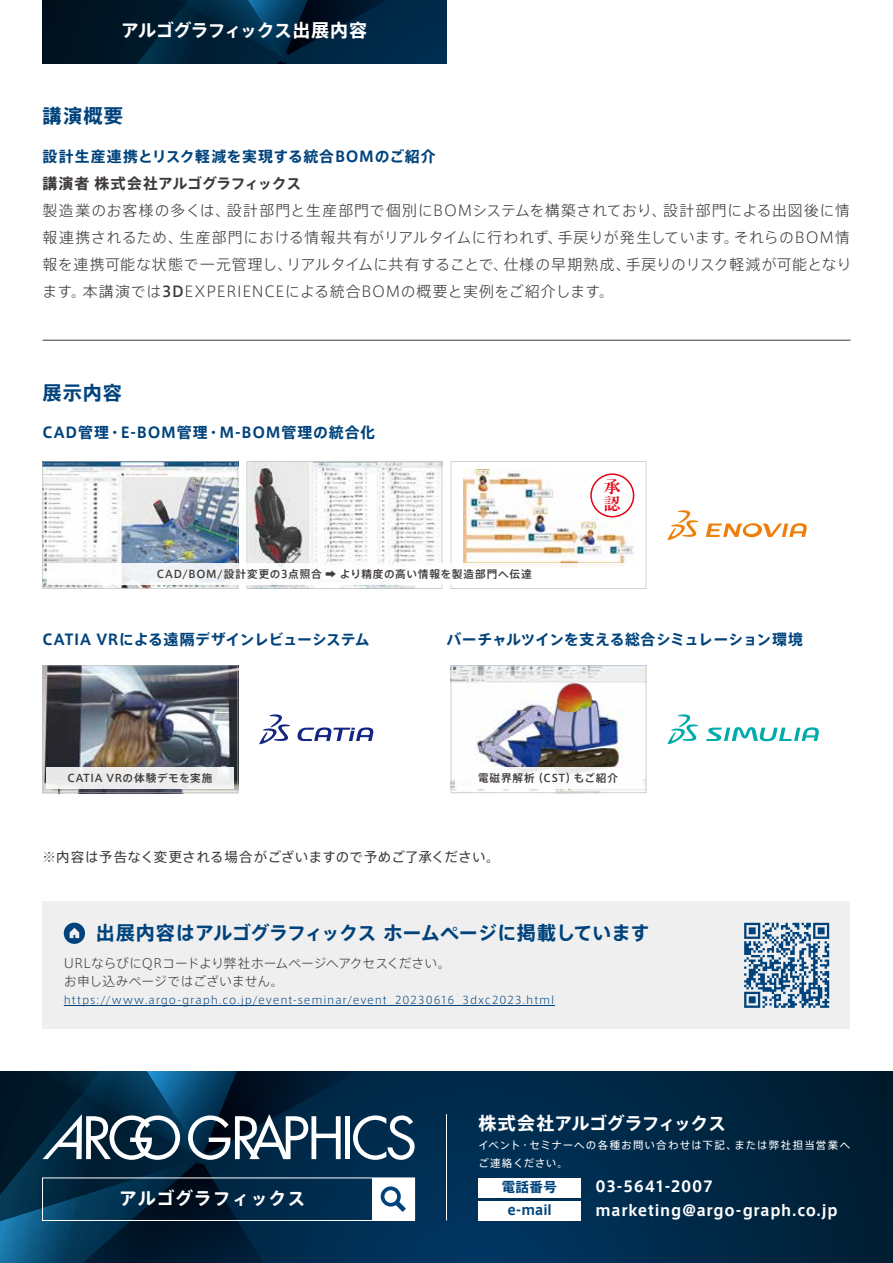
<style>
.page{position:relative;width:893px;height:1263px;background:#fff}
.page>*{position:absolute;margin:0;border:0;box-sizing:border-box;transform-origin:0 0}
.t1{font:700 19.2px "Axis Std";color:#00437c}
.t2{font:700 18px "Axis Std";letter-spacing:-.03em;color:#fff}
.t3{font:700 18px "Axis Std";letter-spacing:.04em;color:#fff}
.t4{font:700 16.95px/16.5px "Ryumin Pro";color:#e60012}
.t5{font:700 15px/23.4px "Axis Std";letter-spacing:.05em;color:#fff}
.t6{font:300 14.85px/27px "Axis Std";letter-spacing:.045em;color:#3e3a39}
.t7{font:700 14.85px "Axis Std";letter-spacing:.035em;color:#00437c}
.t8{font:700 14.85px "Axis Std";letter-spacing:.01em;color:#00437c}
.t9{font:700 14.85px "Axis Std";color:#00437c}
.t10{font:700 14.85px "Axis Std";letter-spacing:-.02em;color:#3e3a39}
.t11{font:13.5px "Axis Std";letter-spacing:.025em;color:#3e3a39}
.t12{font:700 13.5px/23.5px "Axis Std";letter-spacing:.015em;color:#00437c;text-align:center}
.t13{font:300 12.75px/18px "Axis Std";letter-spacing:.005em;color:#3e3a39}
.t14{font:300 10.65px "Axis Std";letter-spacing:.08em;color:#00437c}
.t15{font:500 10.65px "Axis Std";letter-spacing:.075em;color:#3e3a39}
.t16{font:10.5px/18px "Axis Std";letter-spacing:.1em;color:#fff}
.s1{font-weight:500}
</style>
<div class="page">
<img style="left:43px;top:665px;width:195px;height:128px">
<svg style="left:451px;top:461px;width:195px;height:128px"></svg>
<svg style="left:524px;top:1071px;width:369px;height:192px;background:#002642"></svg>
<div style="left:478px;top:1178px;width:102px;height:19px;background:#fff"></div>
<div style="left:478px;top:1201px;width:102px;height:19px;background:#fff"></div>
<svg style="left:0;top:1071px;width:524px;height:192px;background:#193e5a"></svg>
<hr style="left:446px;top:1114px;width:1px;height:106px;background:#fff">
<svg style="left:43px;top:0;width:403px;height:64px;background:#002139"></svg>
<div style="left:43px;top:901px;width:807px;height:128px;background:#efefef"></div>
<svg style="left:64px;top:923px;width:21px;height:21px"></svg>
<hr style="left:64px;top:1005px;width:491px;height:1px;background:#00437c">
<svg style="left:744px;top:923px;width:85px;height:85px"></svg>
<hr style="left:43px;top:340px;width:807px;height:1px;background:#3e3a39">
<svg style="left:667px;top:714px;width:31px;height:30px"></svg>
<svg style="left:706px;top:727px;width:113px;height:14px"></svg>
<svg style="left:667px;top:510px;width:31px;height:30px"></svg>
<svg style="left:706px;top:523px;width:101px;height:15px"></svg>
<svg style="left:259px;top:714px;width:31px;height:30px"></svg>
<svg style="left:297px;top:727px;width:77px;height:14px"></svg>
<div style="left:47px;top:767px;width:187px;height:22px;background:#ececed"></div>
<img style="left:463px;top:470px;width:171px;height:93px">
<svg style="left:247px;top:461px;width:195px;height:128px"></svg>
<img style="left:43px;top:461px;width:195px;height:128px">
<div style="left:47px;top:563px;width:595px;height:22px;background:#fff"></div>
<img style="left:451px;top:665px;width:195px;height:128px">
<div style="left:455px;top:767px;width:187px;height:22px;background:#fff"></div>
<img style="left:554px;top:683px;width:40px;height:29px">
<div style="left:590px;top:473px;width:44px;height:44px;border:2px solid #e60012;border-radius:50%"></div>
<p class="t2" style="left:121px;top:17px;width:247px">アルゴグラフィックス出展内容</p>
<p class="t1" style="left:43px;top:101px;width:82px">講演概要</p>
<p class="t7" style="left:43px;top:145px;width:395px">設計生産連携とリスク軽減を実現する統合BOMのご紹介</p>
<p class="t10" style="left:43px;top:172px;width:260px">講演者 株式会社アルゴグラフィックス</p>
<p class="t6" style="left:43px;top:196px;width:811px">製造業のお客様の多くは、設計部門と生産部門で個別にBOMシステムを構築されており、設計部門による出図後に情報連携されるため、生産部門における情報共有がリアルタイムに行われず、手戻りが発生しています。それらのBOM情報を連携可能な状態で一元管理し、リアルタイムに共有することで、仕様の早期熟成、手戻りのリスク軽減が可能となります。本講演では<span class="s1">3D</span>EXPERIENCEによる統合BOMの概要と実例をご紹介します。</p>
<p class="t1" style="left:43px;top:378px;width:81px">展示内容</p>
<p class="t7" style="left:43px;top:421px;width:334px">CAD管理・E-BOM管理・M-BOM管理の統合化</p>
<p class="t15" style="left:157px;top:566px;width:376px">CAD/BOM/設計変更の3点照合 ➡ より精度の高い情報を製造部門へ伝達</p>
<p class="t4" style="left:603px;top:477px;width:19px">承認</p>
<p class="t8" style="left:43px;top:628px;width:329px">CATIA VRによる遠隔デザインレビューシステム</p>
<p class="t9" style="left:446px;top:628px;width:358px">バーチャルツインを支える総合シミュレーション環境</p>
<p class="t15" style="left:67px;top:770px;width:147px">CATIA VRの体験デモを実施</p>
<p class="t15" style="left:478px;top:770px;width:141px">電磁界解析（CST）もご紹介</p>
<p class="t11" style="left:43px;top:847px;width:459px">※内容は予告なく変更される場合がございますので予めご了承ください。</p>
<p class="t1" style="left:96px;top:918px;width:556px">出展内容はアルゴグラフィックス ホームページに掲載しています</p>
<p class="t13" style="left:64px;top:953px;width:388px">URLならびにQRコードより弊社ホームページへアクセスください。お申し込みページではございません。</p>
<p class="t14" style="left:64px;top:992px;width:492px">https://www.argo-graph.co.jp/event-seminar/event_20230616_3dxc2023.html</p>
<p class="t2" style="left:478px;top:1109px;width:249px">株式会社アルゴグラフィックス</p>
<p class="t3" style="left:119px;top:1184px;width:188px">アルゴグラフィックス</p>
<p class="t16" style="left:478px;top:1135px;width:373px">イベント・セミナーへの各種お問い合わせは下記、または弊社担当営業へご連絡ください。</p>
<p class="t12" style="left:502px;top:1174px;width:57px">電話番号e-mail</p>
<p class="t5" style="left:596px;top:1174px;width:243px">03-5641-2007 marketing@argo-graph.co.jp</p>
</div>
